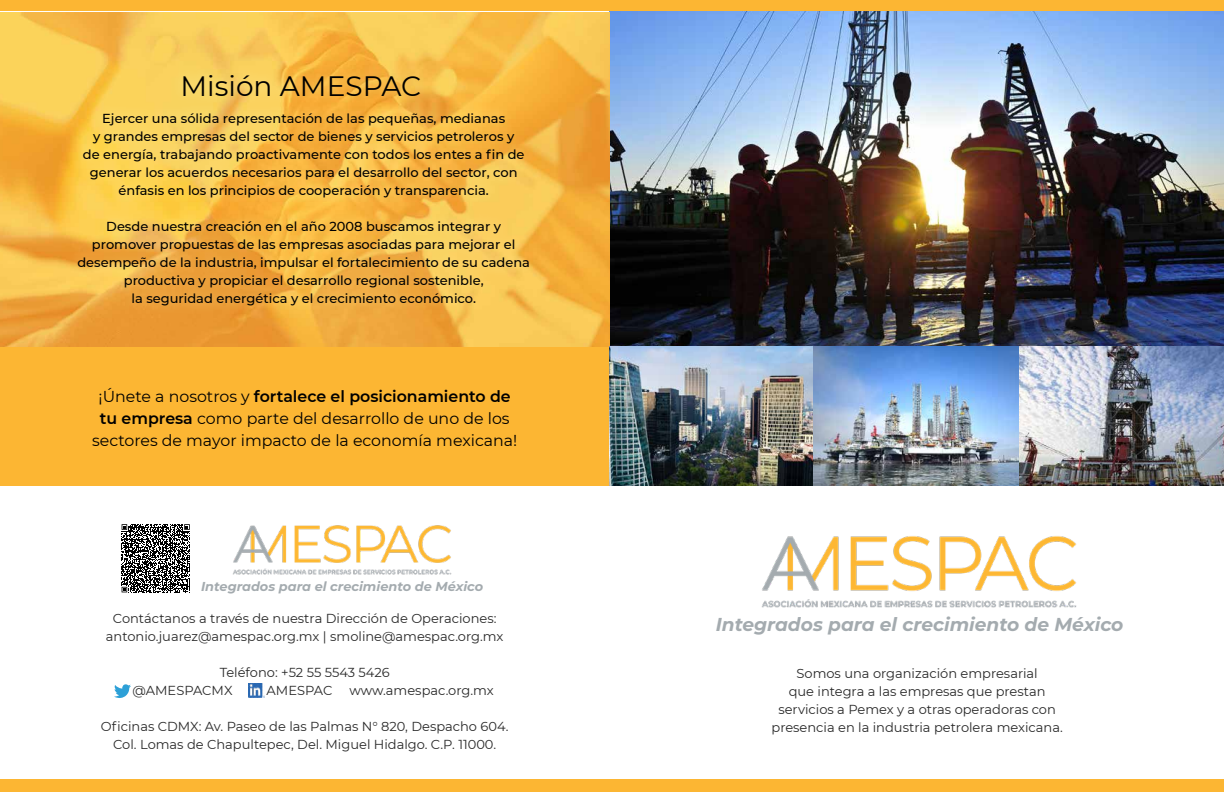
<style>
.page{position:relative;width:1224px;height:792px;background:#fff}
.page>*{position:absolute;margin:0;border:0;box-sizing:border-box;transform-origin:0 0}
.t1{font:28px "Montserrat";color:#000}
.t2{font:italic 700 18.6px "Montserrat";color:#a4abaf}
.t3{font:15.8px/21.9px "Montserrat";color:#000;text-align:center}
.t4{font:500 13px/18px "Montserrat";color:#000;text-align:center}
.t5{font:13px/18px "Montserrat";color:#282828;text-align:center}
.t6{font:italic 700 12.9px "Montserrat";color:#a4abaf}
.s1{font-weight:600}
</style>
<div class="page">
<div style="left:0;top:347px;width:609px;height:139px;background:#fcb633"></div>
<img style="left:609px;top:11px;width:615px;height:336px">
<img style="left:0;top:12px;width:609px;height:335px">
<img style="left:163px;top:55px;width:276px;height:39px">
<img style="left:761px;top:536px;width:316px;height:72px">
<div style="left:0;top:780px;width:1224px;height:12px;background:#fcb633"></div>
<div style="left:0;top:0;width:1224px;height:11px;background:#fcb633"></div>
<img style="left:248px;top:683px;width:17px;height:14px">
<svg style="left:114px;top:684px;width:17px;height:14px"></svg>
<img style="left:233px;top:525px;width:219px;height:50px">
<img style="left:55px;top:94px;width:497px;height:250px">
<img style="left:609px;top:347px;width:615px;height:139px">
<svg style="left:122px;top:524px;width:68px;height:69px"></svg>
<h1 class="t1" style="left:181px;top:67px;width:242px">Misión AMESPAC</h1>
<p class="t4" style="left:83px;top:109px;width:443px">Ejercer una sólida representación de las pequeñas, medianas<br>y grandes empresas del sector de bienes y servicios petroleros y<br>de energía, trabajando proactivamente con todos los entes a fin de generar los acuerdos necesarios para el desarrollo del sector, con énfasis en los principios de cooperación y transparencia.</p>
<p class="t4" style="left:77px;top:217px;width:454px">Desde nuestra creación en el año 2008 buscamos integrar y promover propuestas de las empresas asociadas para mejorar el desempeño de la industria, impulsar el fortalecimiento de su cadena productiva y propiciar el desarrollo regional sostenible,<br>la seguridad energética y el crecimiento económico.</p>
<p class="t3" style="left:92px;top:385px;width:427px">¡Únete a nosotros y <span class="s1">fortalece el posicionamiento de tu empresa</span> como parte del desarrollo de uno de los sectores de mayor impacto de la economía mexicana!</p>
<p class="t6" style="left:201px;top:577px;width:284px">Integrados para el crecimiento de México</p>
<p class="t5" style="left:106px;top:609px;width:399px">Contáctanos a través de nuestra Dirección de Operaciones: antonio.juarez@amespac.org.mx | smoline@amespac.org.mx</p>
<p class="t5" style="left:133px;top:663px;width:259px;text-align:left;text-indent:87px">Teléfono: +52 55 5543 5426 @AMESPACMX</p>
<p class="t5" style="left:267px;top:681px;width:67px">AMESPAC</p>
<p class="t5" style="left:349px;top:681px;width:146px">www.amespac.org.mx</p>
<p class="t5" style="left:101px;top:717px;width:409px">Oficinas CDMX: Av. Paseo de las Palmas N° 820, Despacho 604.<br>Col. Lomas de Chapultepec, Del. Miguel Hidalgo. C.P. 11000.</p>
<h2 class="t2" style="left:716px;top:611px;width:409px">Integrados para el crecimiento de México</h2>
<p class="t5" style="left:772px;top:663px;width:293px">Somos una organización empresarial<br>que integra a las empresas que prestan servicios a Pemex y a otras operadoras con presencia en la industria petrolera mexicana.</p>
</div>
